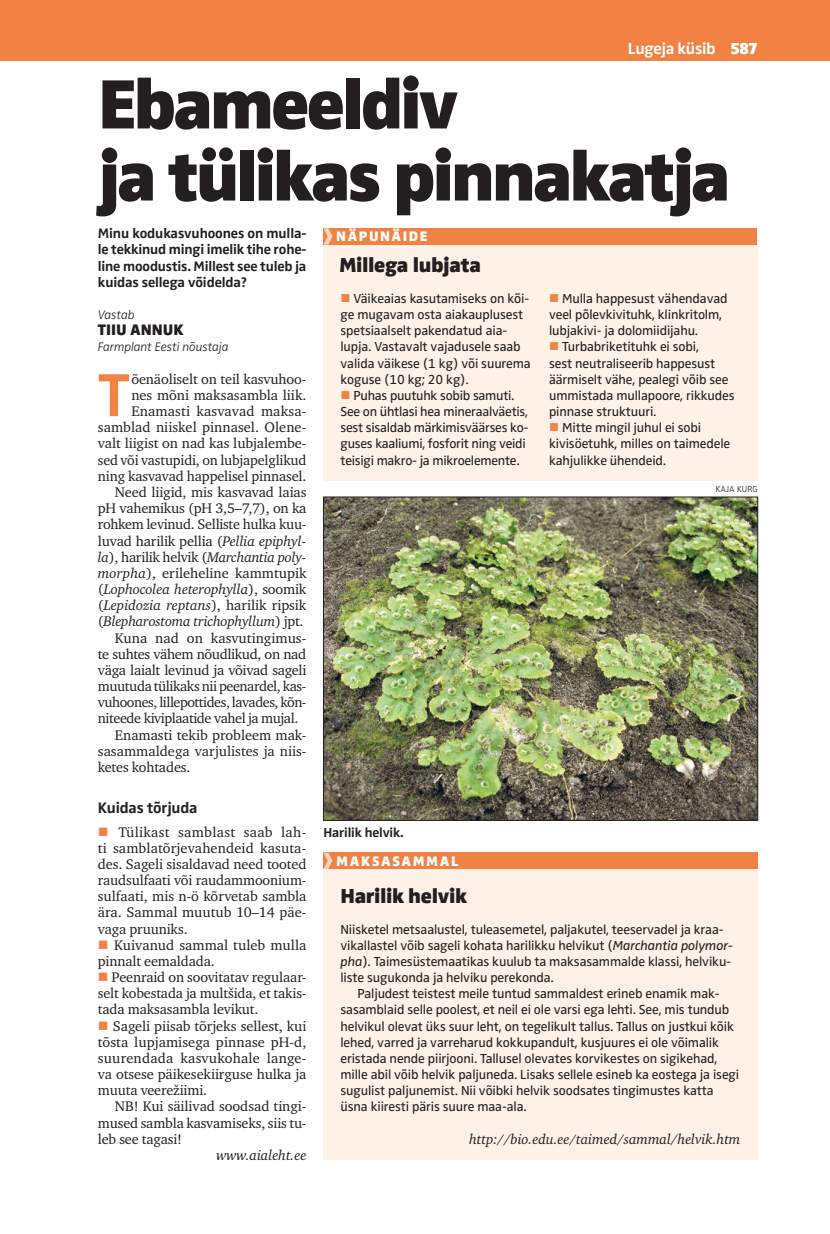
<style>
.page{position:relative;width:830px;height:1234px;background:#fff}
.page>*{position:absolute;margin:0;border:0;box-sizing:border-box;transform-origin:0 0}
.t1{font:900 72px/72px "Zwo Pro";letter-spacing:-.045em;color:#231f20}
.t2{font:700 62.7px "Zwo Pro";color:#f28144}
.t3{font:900 21px "Zwo Pro";letter-spacing:-.015em;color:#231f20}
.t4{font:700 16.5px "Zwo Pro";letter-spacing:-.025em;color:#fff}
.t5{font:700 15.75px "Zwo Pro";letter-spacing:-.01em;color:#231f20}
.t6{font:900 15.75px "Zwo Pro";color:#231f20}
.t7{font:14.25px/16.2px "Charter ITC";letter-spacing:-.01em;color:#231f20;text-align:justify}
.t8{font:italic 14.25px "Charter ITC";letter-spacing:-.01em;color:#231f20}
.t9{font:700 14.25px/16.2px "Zwo Pro";letter-spacing:-.01em;color:#231f20;text-align:justify}
.t10{font:14.25px "Charter ITC";letter-spacing:-.03em;color:#231f20}
.t11{font:14.25px "Charter ITC";letter-spacing:.01em;color:#231f20}
.t12{font:900 14.25px "Zwo Pro";letter-spacing:.105em;color:#fff}
.t13{font:13.5px/16.2px "Zwo Pro";letter-spacing:-.01em;color:#231f20}
.t14{font:700 13.5px "Zwo Pro";letter-spacing:-.01em;color:#231f20}
.t15{font:italic 300 12.75px "Zwo Pro";letter-spacing:-.01em;color:#231f20}
.t16{font:300 9px "Zwo Pro";color:#231f20}
.s1{font-weight:900}
.s2{font-style:italic}
.s3{font-style:normal}
.s4{color:#f28144}
</style>
<div class="page">
<div style="left:0;top:0;width:829px;height:60px;background:#f28144"></div>
<div style="left:323px;top:869px;width:434px;height:290px;background:#fef1e7"></div>
<div style="left:323px;top:852px;width:434px;height:16px;background:#f28144"></div>
<svg style="left:323px;top:852px;width:9px;height:16px"></svg>
<div style="left:323px;top:233px;width:434px;height:247px;background:#fef1e7"></div>
<div style="left:323px;top:228px;width:433px;height:16px;background:#f28144"></div>
<svg style="left:323px;top:228px;width:9px;height:16px"></svg>
<img style="left:325px;top:498px;width:430px;height:320px">
<div style="left:323px;top:496px;width:434px;height:324px;border:1px solid #231f20"></div>
<p class="t4" style="left:627px;top:39px;width:132px">Lugeja küsib <span class="s1">587</span></p>
<h1 class="t1" style="left:98px;top:69px;width:634px">Ebameeldiv<br>ja tülikas pinnakatja</h1>
<p class="t9" style="left:98px;top:226px;width:210px">Minu kodukasvuhoones on mulla&shy;le tekkinud mingi imelik tihe rohe&shy;line moodustis. Millest see tuleb ja kuidas sellega võidelda?</p>
<p class="t15" style="left:98px;top:307px;width:38px">Vastab</p>
<p class="t6" style="left:98px;top:320px;width:87px">TIIU ANNUK</p>
<p class="t15" style="left:98px;top:340px;width:132px">Farmplant Eesti nõustaja</p>
<h2 class="t2" style="left:98px;top:358px;width:33px">T</h2>
<p class="t7" style="left:131px;top:371px;width:176px">õenäoliselt on teil kasvuhoo-</p>
<p class="t7" style="left:131px;top:387px;width:176px">nes mõni maksasambla liik.</p>
<p class="t11" style="left:131px;top:402px;width:176px">Enamasti kasvavad maksa-</p>
<p class="t7" style="left:98px;top:419px;width:210px">samblad niiskel pinnasel. Olene-</p>
<p class="t7" style="left:98px;top:435px;width:210px">valt liigist on nad kas lubjalembe-</p>
<p class="t7" style="left:98px;top:451px;width:210px">sed või vastupidi, on lubjapelglikud</p>
<p class="t7" style="left:98px;top:467px;width:210px">ning kasvavad happelisel pinnasel.</p>
<p class="t7" style="left:115px;top:484px;width:193px">Need liigid, mis kasvavad laias</p>
<p class="t7" style="left:98px;top:500px;width:210px">pH vahemikus (pH 3,5–7,7), on ka</p>
<p class="t7" style="left:98px;top:516px;width:210px">rohkem levinud. Selliste hulka kuu-</p>
<p class="t7" style="left:98px;top:532px;width:210px">luvad harilik pellia (<span class="s2">Pellia epiphyl-</span></p>
<p class="t8" style="left:98px;top:548px;width:210px">la<span class="s3">), harilik helvik (</span>Marchantia poly-</p>
<p class="t7" style="left:98px;top:564px;width:210px"><span class="s2">morpha</span>), erileheline kammtupik</p>
<p class="t8" style="left:98px;top:580px;width:210px"><span class="s3">(</span>Lophocolea heterophylla<span class="s3">), soomik</span></p>
<p class="t7" style="left:98px;top:597px;width:210px">(<span class="s2">Lepidozia reptans</span>), harilik ripsik</p>
<p class="t8" style="left:98px;top:612px;width:207px"><span class="s3">(</span>Blepharostoma trichophyllum<span class="s3">) jpt.</span></p>
<p class="t7" style="left:115px;top:629px;width:193px">Kuna nad on kasvutingimus-</p>
<p class="t7" style="left:98px;top:645px;width:210px">te suhtes vähem nõudlikud, on nad</p>
<p class="t7" style="left:98px;top:661px;width:210px">väga laialt levinud ja võivad sageli</p>
<p class="t10" style="left:98px;top:677px;width:210px">muutuda tülikaks nii peenardel, kas-</p>
<p class="t10" style="left:98px;top:693px;width:210px">vuhoones, lillepottides, lavades, kõn-</p>
<p class="t10" style="left:98px;top:709px;width:202px">niteede kiviplaatide vahel ja mujal.</p>
<p class="t7" style="left:115px;top:726px;width:193px">Enamasti tekib probleem mak-</p>
<p class="t7" style="left:98px;top:742px;width:210px">sasammaldega varjulistes ja niis-</p>
<p class="t7" style="left:98px;top:758px;width:94px">ketes kohtades.</p>
<p class="t5" style="left:98px;top:798px;width:101px">Kuidas tõrjuda</p>
<p class="t7" style="left:98px;top:823px;width:210px"><span class="s4">■</span> Tülikast samblast saab lah&shy;ti samblatõrjevahendeid kasuta&shy;des. Sageli sisaldavad need tooted raudsulfaati või raudammoonium&shy;sulfaati, mis n-ö kõrvetab sambla ära. Sammal muutub 10–14 päe&shy;vaga pruuniks.</p>
<p class="t7" style="left:98px;top:936px;width:210px"><span class="s4">■</span> Kuivanud sammal tuleb mulla pinnalt eemaldada.</p>
<p class="t7" style="left:98px;top:968px;width:210px"><span class="s4">■</span> Peenraid on soovitatav regulaar&shy;selt kobestada ja multšida, et takis&shy;tada maksasambla levikut.</p>
<p class="t7" style="left:98px;top:1017px;width:210px"><span class="s4">■</span> Sageli piisab tõrjeks sellest, kui tõsta lupjamisega pinnase pH-d, suurendada kasvukohale lange&shy;va otsese päikesekiirguse hulka ja muuta veerežiimi.</p>
<p class="t7" style="left:98px;top:1098px;width:210px;text-indent:17px">NB! Kui säilivad soodsad tingi&shy;mused sambla kasvamiseks, siis tu&shy;leb see tagasi!</p>
<p class="t8" style="left:216px;top:1145px;width:91px">www.aialeht.ee</p>
<p class="t12" style="left:336px;top:228px;width:93px">NÄPUNÄIDE</p>
<h3 class="t3" style="left:339px;top:253px;width:144px">Millega lubjata</h3>
<p class="t13" style="left:340px;top:290px;width:192px"><span class="s4">■</span> Väikeaias kasutamiseks on kõi&shy;ge mugavam osta aiakauplusest spetsiaalselt pakendatud aia&shy;lupja. Vastavalt vajadusele saab valida väikese (1 kg) või suurema koguse (10 kg; 20 kg).</p>
<p class="t13" style="left:340px;top:387px;width:189px"><span class="s4">■</span> Puhas puutuhk sobib samuti.<br>See on ühtlasi hea mineraalväetis, sest sisaldab märkimisväärses ko&shy;guses kaaliumi, fosforit ning veidi teisigi makro- ja mikroelemente.</p>
<p class="t13" style="left:549px;top:290px;width:180px"><span class="s4">■</span> Mulla happesust vähendavad veel põlevkivituhk, klinkritolm, lubjakivi- ja dolomiidijahu.</p>
<p class="t13" style="left:549px;top:339px;width:187px"><span class="s4">■</span> Turbabriketituhk ei sobi,<br>sest neutraliseerib happesust äärmiselt vähe, pealegi võib see ummistada mullapoore, rikkudes pinnase struktuuri.</p>
<p class="t13" style="left:549px;top:420px;width:182px"><span class="s4">■</span> Mitte mingil juhul ei sobi kivisöetuhk, milles on taimedele kahjulikke ühendeid.</p>
<p class="t16" style="left:715px;top:484px;width:43px">KAJA KURG</p>
<p class="t14" style="left:323px;top:824px;width:82px">Harilik helvik.</p>
<p class="t12" style="left:336px;top:852px;width:123px">MAKSASAMMAL</p>
<h3 class="t3" style="left:340px;top:882px;width:128px">Harilik helvik</h3>
<p class="t13" style="left:340px;top:921px;width:393px">Niisketel metsaalustel, tuleasemetel, paljakutel, teeservadel ja kraa&shy;vikallastel võib sageli kohata harilikku helvikut (<span class="s2">Marchantia polymor&shy;pha</span>). Taimesüstemaatikas kuulub ta maksasammalde klassi, helviku&shy;liste sugukonda ja helviku perekonda.</p>
<p class="t13" style="left:340px;top:985px;width:400px;text-indent:17px">Paljudest teistest meile tuntud sammaldest erineb enamik mak&shy;sasamblaid selle poolest, et neil ei ole varsi ega lehti. See, mis tundub helvikul olevat üks suur leht, on tegelikult tallus. Tallus on justkui kõik lehed, varred ja varreharud kokkupandult, kusjuures ei ole võimalik eristada nende piirjooni. Tallusel olevates korvikestes on sigikehad, mille abil võib helvik paljuneda. Lisaks sellele esineb ka eostega ja isegi sugulist paljunemist. Nii võibki helvik soodsates tingimustes katta üsna kiiresti päris suure maa-ala.</p>
<p class="t8" style="left:469px;top:1129px;width:273px">http://bio.edu.ee/taimed/sammal/helvik.htm</p>
</div>
